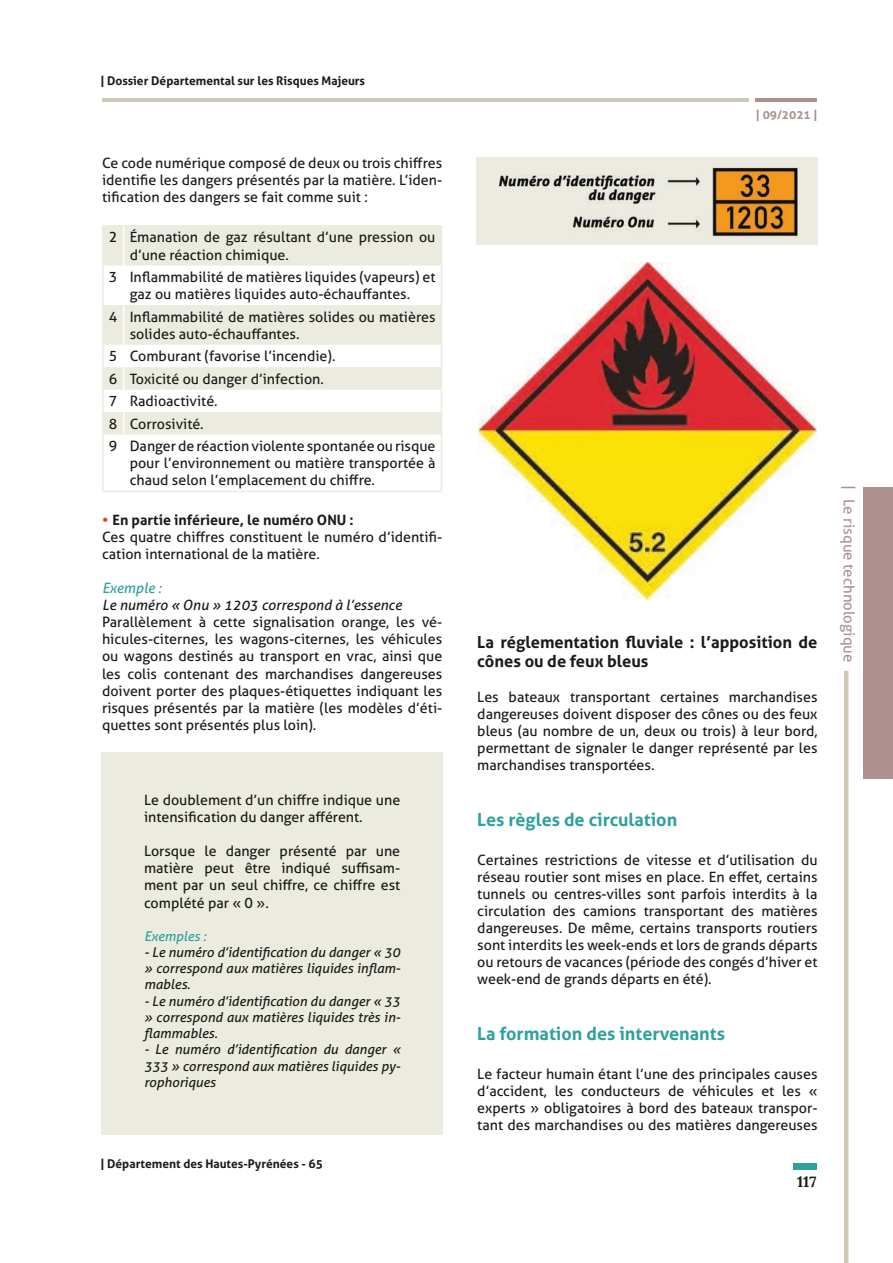
<style>
.page{position:relative;width:893px;height:1263px;background:#fff}
.page>*{position:absolute;margin:0;border:0;box-sizing:border-box;transform-origin:0 0}
.t1{font:700 18px "Aller";color:#2ea19c}
.t2{font:700 16.5px/19.8px "Aller";color:#1a1a19}
.t3{font:15px "Aller";color:#ae9090}
.t4{font:700 15px "Lora";color:#1a1a19}
.t5{font:14.25px/17.1px "Aller";color:#1a1a19;text-align:justify}
.t6{font:italic 14.25px "Aller";color:#1a1a19}
.t7{font:italic 14.25px "Aller";color:#2ea19c}
.t8{font:italic 13.5px/16.2px "Aller";color:#1a1a19;text-align:justify}
.t9{font:italic 13.5px "Aller";color:#2ea19c}
.t10{font:700 12px "Aller";color:#1a1a19}
.t11{font:700 12px "Aller";color:#ae9090}
.s1{font-weight:700;color:#e73e24}
.s2{font-weight:700}
</style>
<div class="page">
<hr style="left:102px;top:98px;width:647px;height:3px;background:#cec8b6">
<div style="left:793px;top:1163px;width:23px;height:6px;background:#2ea19c"></div>
<svg style="left:104px;top:227px;width:337px;height:208px;fill:#ecebe0"></svg>
<hr style="left:102px;top:225px;width:22px;height:2px;background:#ecebe0">
<hr style="left:102px;top:227px;width:2px;height:38px;background:#ecebe0">
<hr style="left:124px;top:225px;width:318px;height:2px;background:#ecebe0">
<hr style="left:441px;top:227px;width:1px;height:38px;background:#ecebe0">
<hr style="left:102px;top:265px;width:2px;height:40px;background:#ecebe0">
<hr style="left:441px;top:265px;width:1px;height:40px;background:#ecebe0">
<hr style="left:102px;top:305px;width:2px;height:40px;background:#ecebe0">
<hr style="left:441px;top:305px;width:1px;height:40px;background:#ecebe0">
<hr style="left:102px;top:345px;width:2px;height:22px;background:#ecebe0">
<hr style="left:102px;top:367px;width:2px;height:23px;background:#ecebe0">
<hr style="left:102px;top:390px;width:2px;height:22px;background:#ecebe0">
<hr style="left:102px;top:412px;width:2px;height:23px;background:#ecebe0">
<svg style="left:441px;top:345px;width:1px;height:90px"></svg>
<hr style="left:102px;top:435px;width:2px;height:56px;background:#ecebe0">
<hr style="left:441px;top:435px;width:1px;height:56px;background:#ecebe0">
<svg style="left:102px;top:491px;width:22px;height:1px"></svg>
<hr style="left:124px;top:491px;width:318px;height:1px;background:#ecebe0">
<hr style="left:123px;top:227px;width:1px;height:38px;background:#fff">
<hr style="left:123px;top:265px;width:1px;height:40px;background:#fff">
<hr style="left:123px;top:305px;width:1px;height:40px;background:#fff">
<svg style="left:123px;top:345px;width:1px;height:90px"></svg>
<img style="left:479px;top:262px;width:337px;height:338px">
<div style="left:102px;top:752px;width:341px;height:383px;background:#ecebe0"></div>
<img style="left:476px;top:157px;width:341px;height:87px">
<hr style="left:755px;top:98px;width:61px;height:3px;background:#ae9090">
<hr style="left:844px;top:485px;width:4px;height:778px;background:#cec8b6">
<div style="left:843px;top:482px;width:9px;height:189px;background:#fff"></div>
<div style="left:864px;top:487px;width:29px;height:291px;background:#ae9090"></div>
<p class="t10" style="left:100px;top:74px;width:266px">| Dossier Départemental sur les Risques Majeurs</p>
<p class="t5" style="left:102px;top:154px;width:342px">Ce code numérique composé de deux ou trois chiffres identifie les dangers présentés par la matière. L’iden&shy;tification des dangers se fait comme suit :</p>
<p class="t5" style="left:130px;top:229px;width:307px;text-indent:-21px">2 Émanation de gaz résultant d’une pression ou d’une réaction chimique.</p>
<p class="t5" style="left:109px;top:268px;width:328px;text-align:center">3 Inflammabilité de matières liquides (vapeurs) et gaz ou matières liquides auto-échauffantes.</p>
<p class="t5" style="left:130px;top:308px;width:307px;text-indent:-21px">4 Inflammabilité de matières solides ou matières solides auto-échauffantes.</p>
<p class="t5" style="left:109px;top:345px;width:328px;line-height:22.5px;text-align:left">5 Comburant (favorise l’incendie).<br>6 Toxicité ou danger d’infection.<br>7 Radioactivité.<br>8 Corrosivité.<br>9 Danger de réaction violente spontanée ou risque</p>
<p class="t5" style="left:130px;top:455px;width:307px">pour l’environnement ou matière transportée à chaud selon l’emplacement du chiffre.</p>
<p class="t5" style="left:102px;top:511px;width:342px;text-align:left"><span class="s1">•</span> <span class="s2">En partie inférieure, le numéro ONU :<br></span>Ces quatre chiffres constituent le numéro d’identifi&shy;cation international de la matière.</p>
<p class="t7" style="left:102px;top:579px;width:61px">Exemple :</p>
<p class="t6" style="left:102px;top:596px;width:301px">Le numéro « Onu » 1203 correspond à l’essence</p>
<p class="t5" style="left:102px;top:614px;width:342px">Parallèlement à cette signalisation orange, les vé&shy;hicules-citernes, les wagons-citernes, les véhicules ou wagons destinés au transport en vrac, ainsi que les colis contenant des marchandises dangereuses doivent porter des plaques-étiquettes indiquant les risques présentés par la matière (les modèles d’éti&shy;quettes sont présentés plus loin).</p>
<p class="t5" style="left:144px;top:791px;width:258px">Le doublement d’un chiffre indique une intensification du danger afférent.</p>
<p class="t5" style="left:144px;top:843px;width:258px">Lorsque le danger présenté par une matière peut être indiqué suffisam&shy;ment par un seul chiffre, ce chiffre est complété par « 0 ».</p>
<p class="t9" style="left:144px;top:928px;width:64px">Exemples :</p>
<p class="t8" style="left:144px;top:944px;width:258px">- Le numéro d’identification du danger « 30 » correspond aux matières liquides inflam&shy;mables.</p>
<p class="t8" style="left:144px;top:993px;width:258px">- Le numéro d’identification du danger « 33 » correspond aux matières liquides très in&shy;flammables.</p>
<p class="t8" style="left:144px;top:1041px;width:258px">- Le numéro d’identification du danger « 333 » correspond aux matières liquides py&shy;rophoriques</p>
<p class="t10" style="left:100px;top:1156px;width:224px">| Département des Hautes-Pyrénées - 65</p>
<p class="t11" style="left:756px;top:107px;width:63px">| 09/2021 |</p>
<p class="t2" style="left:477px;top:632px;width:342px">La réglementation fluviale : l’apposition de cônes ou de feux bleus</p>
<p class="t5" style="left:477px;top:688px;width:342px">Les bateaux transportant certaines marchandises dangereuses doivent disposer des cônes ou des feux bleus (au nombre de un, deux ou trois) à leur bord, permettant de signaler le danger représenté par les marchandises transportées.</p>
<p class="t1" style="left:477px;top:808px;width:201px">Les règles de circulation</p>
<p class="t5" style="left:477px;top:851px;width:342px">Certaines restrictions de vitesse et d’utilisation du réseau routier sont mises en place. En effet, certains tunnels ou centres-villes sont parfois interdits à la circulation des camions transportant des matières dangereuses. De même, certains transports routiers sont interdits les week-ends et lors de grands départs ou retours de vacances (période des congés d’hiver et week-end de grands départs en été).</p>
<p class="t1" style="left:477px;top:1022px;width:249px">La formation des intervenants</p>
<p class="t5" style="left:477px;top:1065px;width:342px">Le facteur humain étant l’une des principales causes d’accident, les conducteurs de véhicules et les « experts » obligatoires à bord des bateaux transpor&shy;tant des marchandises ou des matières dangereuses</p>
<p class="t4" style="left:797px;top:1168px;width:21px">117</p>
<p class="t3" style="left:858px;top:485px;width:179px;rotate:90deg">| Le risque technologique</p>
</div>
